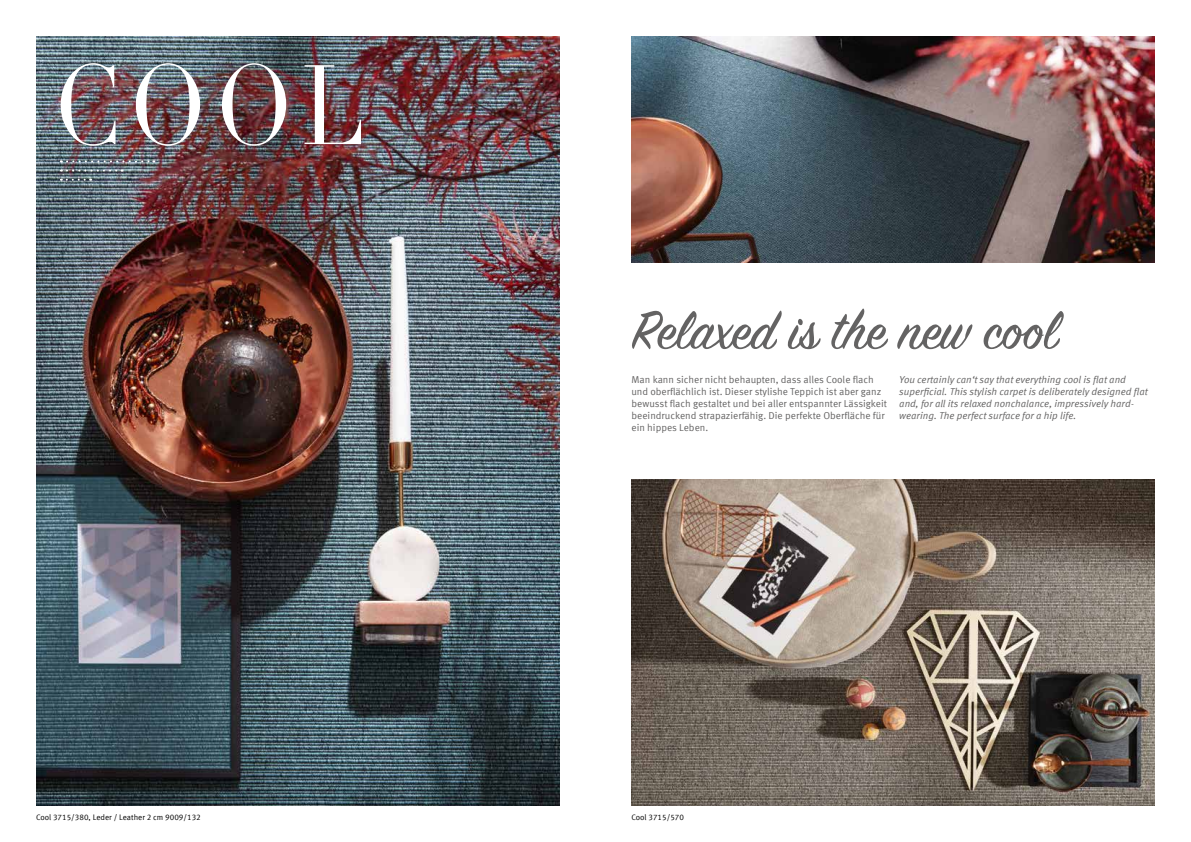
<style>
.page{position:relative;width:1191px;height:842px;background:#fff}
.page>*{position:absolute;margin:0;border:0;box-sizing:border-box;transform-origin:0 0}
.t1{font:110.9px "Didot";color:#fff;scale:.83 1}
.t2{font:60px "Sign Painter House Script";color:#646363}
.t3{font:10px/12px "Meta Offc Norm";color:#646363}
.t4{font:10px/12px "Meta Offc Norm Ita";color:#646363}
.t5{font:8px "Meta Offc Norm";color:#000}
</style>
<div class="page">
<img style="left:36px;top:36px;width:523px;height:770px">
<img style="left:631px;top:480px;width:524px;height:326px">
<svg style="left:61px;top:160px;width:93px;height:2px"></svg>
<svg style="left:61px;top:170px;width:61px;height:2px"></svg>
<svg style="left:61px;top:179px;width:30px;height:2px"></svg>
<img style="left:631px;top:36px;width:524px;height:227px">
<h1 class="t1" style="left:54px;top:39px;width:377px">COOL</h1>
<h2 class="t2" style="left:631px;top:293px;width:427px">Relaxed is the new cool</h2>
<p class="t3" style="left:631px;top:373px;width:257px">Man kann sicher nicht behaupten, dass alles Coole flach und oberflächlich ist. Dieser stylishe Teppich ist aber ganz bewusst flach gestaltet und bei aller entspannter Lässigkeit beeindruckend strapazierfähig. Die perfekte Oberfläche für ein hippes Leben.</p>
<p class="t4" style="left:899px;top:373px;width:250px">You certainly can‘t say that everything cool is flat and superficial. This stylish carpet is deliberately designed flat and, for all its relaxed nonchalance, impressively hard&shy;wearing. The perfect surface for a hip life.</p>
<p class="t5" style="left:36px;top:813px;width:166px">Cool 3715/380, Leder / Leather 2 cm 9009/132</p>
<p class="t5" style="left:631px;top:813px;width:54px">Cool 3715/570</p>
</div>
